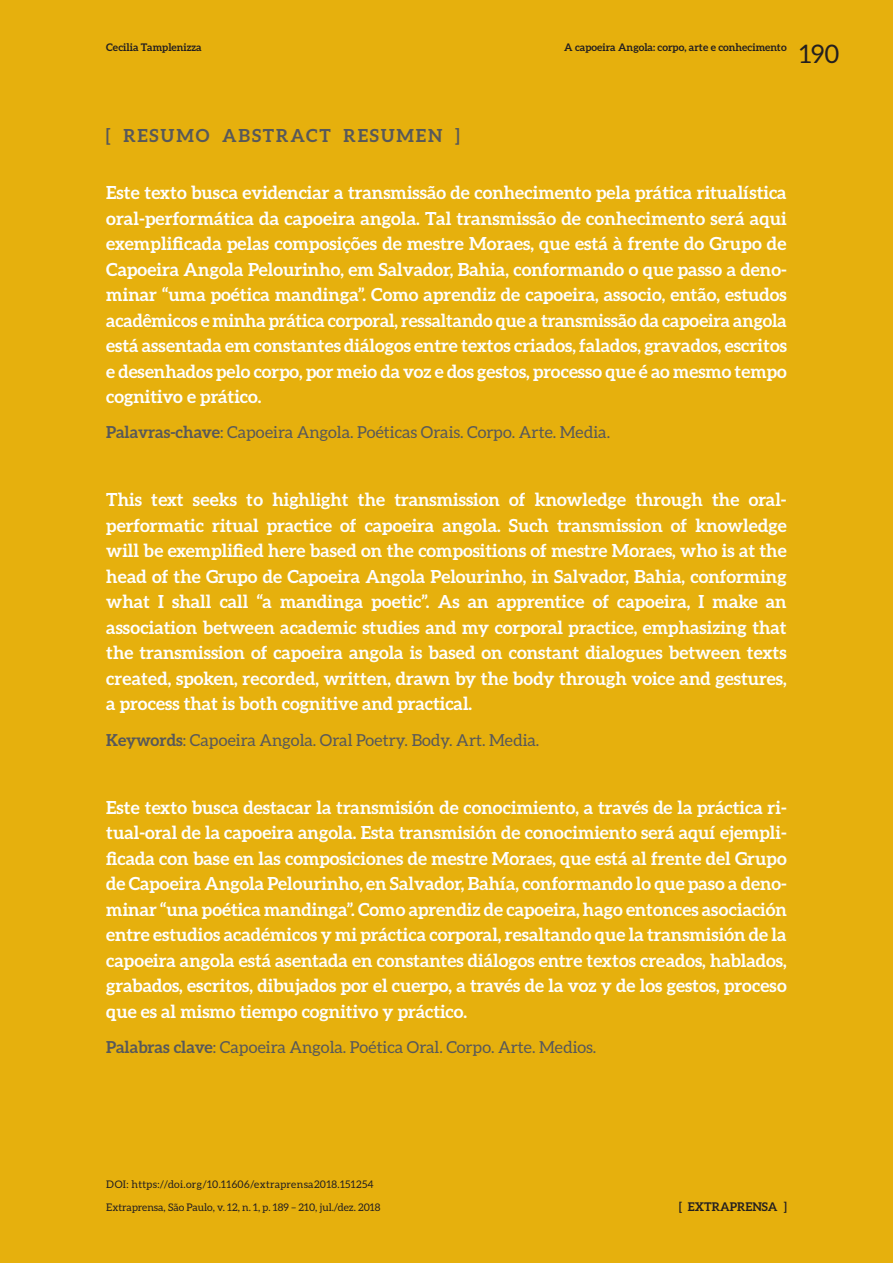
<style>
.page{position:relative;width:893px;height:1263px;background:#e6b00d}
.page>*{position:absolute;margin:0;border:0;box-sizing:border-box;transform-origin:0 0}
.t1{font:25.5px "Aleo";color:#231f20}
.RES_Resumen{font:700 18px/25.5px "Aleo";color:#fff;text-align:justify}
.RES_Resumo{font:700 18px/25.5px "Aleo";color:#fff;text-align:justify}
.RES_Abstract{font:700 18px/25.5px "Aleo";color:#fff;text-align:justify}
.RES_Titulo{font:700 18px "Aleo";letter-spacing:.1em;color:#57585a}
.RES_PalavrasChave{font:16.5px "Aleo";color:#57585a}
.t2{font:700 12px "Aleo";color:#231f20}
.t3{font:700 10.5px "Aleo";color:#231f20}
.t4{font:10.5px "Aleo";color:#231f20}
.t5{font:10.5px "Aleo";letter-spacing:.03em;color:#231f20}
.s1{font-weight:700}
</style>
<div class="page">
<p class="t3" style="left:106px;top:41px;width:97px">Cecilia Tamplenizza</p>
<p class="t3" style="left:564px;top:41px;width:224px">A capoeira Angola: corpo, arte e conhecimento</p>
<h1 class="t1" style="left:799px;top:40px;width:42px">190</h1>
<p class="RES_Titulo" style="left:106px;top:125px;width:355px">[ RESUMO ABSTRACT RESUMEN ]</p>
<p class="RES_Resumo" style="left:106px;top:179px;width:682px">Este texto busca evidenciar a transmissão de conhecimento pela prática ritualística oral-performática da capoeira angola. Tal transmissão de conhecimento será aqui exemplificada pelas composições de mestre Moraes, que está à frente do Grupo de Capoeira Angola Pelourinho, em Salvador, Bahia, conformando o que passo a deno&shy;minar “uma poética mandinga”. Como aprendiz de capoeira, associo, então, estudos acadêmicos e minha prática corporal, ressaltando que a transmissão da capoeira angola está assentada em constantes diálogos entre textos criados, falados, gravados, escritos e desenhados pelo corpo, por meio da voz e dos gestos, processo que é ao mesmo tempo cognitivo e prático.</p>
<p class="RES_PalavrasChave" style="left:106px;top:423px;width:505px"><span class="s1">Palavras-chave</span>: Capoeira Angola. Poéticas Orais. Corpo. Arte. Media.</p>
<p class="RES_Abstract" style="left:106px;top:487px;width:682px">This text seeks to highlight the transmission of knowledge through the oral&shy;performatic ritual practice of capoeira angola. Such transmission of knowledge will be exemplified here based on the compositions of mestre Moraes, who is at the head of the Grupo de Capoeira Angola Pelourinho, in Salvador, Bahia, conforming what I shall call “a mandinga poetic”. As an apprentice of capoeira, I make an association between academic studies and my corporal practice, emphasizing that the transmission of capoeira angola is based on constant dialogues between texts created, spoken, recorded, written, drawn by the body through voice and gestures, a process that is both cognitive and practical.</p>
<p class="RES_PalavrasChave" style="left:106px;top:730px;width:435px"><span class="s1">Keywords</span>: Capoeira Angola. Oral Poetry. Body. Art. Media.</p>
<p class="RES_Resumen" style="left:106px;top:794px;width:682px">Este texto busca destacar la transmisión de conocimiento, a través de la práctica ri&shy;tual-oral de la capoeira angola. Esta transmisión de conocimiento será aquí ejempli&shy;ficada con base en las composiciones de mestre Moraes, que está al frente del Grupo de Capoeira Angola Pelourinho, en Salvador, Bahía, conformando lo que paso a deno&shy;minar “una poética mandinga”. Como aprendiz de capoeira, hago entonces asociación entre estudios académicos y mi práctica corporal, resaltando que la transmisión de la capoeira angola está asentada en constantes diálogos entre textos creados, hablados, grabados, escritos, dibujados por el cuerpo, a través de la voz y de los gestos, proceso que es al mismo tiempo cognitivo y práctico.</p>
<p class="RES_PalavrasChave" style="left:106px;top:1038px;width:492px"><span class="s1">Palabras clave</span>: Capoeira Angola. Poética Oral. Corpo. Arte. Medios.</p>
<p class="t5" style="left:106px;top:1179px;width:269px">DOI: https://doi.org/10.11606/extraprensa2018.151254</p>
<p class="t4" style="left:106px;top:1201px;width:276px">Extraprensa, São Paulo, v. 12, n. 1, p. 189 – 210, jul./dez. 2018</p>
<p class="t2" style="left:679px;top:1199px;width:109px">[ EXTRAPRENSA ]</p>
</div>
